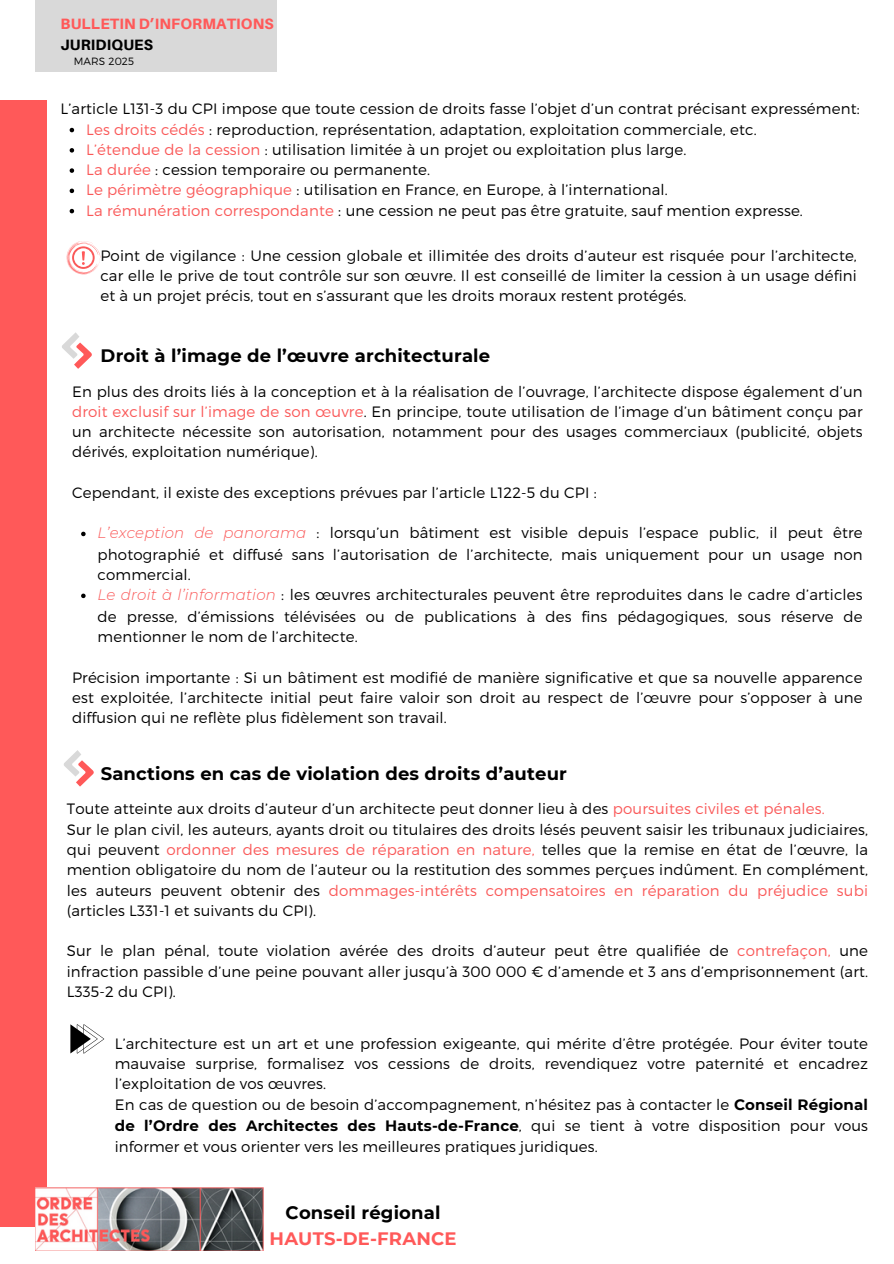
<style>
.page{position:relative;width:894px;height:1264px;background:#fff}
.page>*{position:absolute;margin:0;border:0;box-sizing:border-box;transform-origin:0 0}
.t1{font:700 18px/25.8px "Montserrat";letter-spacing:.01em;color:#000;text-align:center}
.t2{font:300 15px/20.2px "Montserrat";letter-spacing:.01em;color:#000;text-align:justify}
.t3{font:800 15px/20.2px "Aileron";letter-spacing:.01em;color:#ff5959}
.t4{font:300 10.5px "Montserrat";letter-spacing:.01em;color:#000}
.s1{color:#000}
.s2{color:#fa5959}
.s3{font-style:italic;color:#fa5959}
.s4{font-weight:700}
.s5{color:#ff5959}
</style>
<div class="page">
<div style="left:35px;top:0;width:241px;height:71px;background:#d9d9d9"></div>
<div style="left:0;top:100px;width:47px;height:1126px;background:#ff5959"></div>
<img style="left:35px;top:1187px;width:229px;height:63px">
<svg style="left:70px;top:128px;width:4px;height:4px"></svg>
<svg style="left:70px;top:148px;width:4px;height:5px"></svg>
<svg style="left:70px;top:168px;width:4px;height:5px"></svg>
<svg style="left:70px;top:189px;width:4px;height:4px"></svg>
<svg style="left:70px;top:209px;width:4px;height:4px"></svg>
<svg style="left:66px;top:241px;width:34px;height:33px"></svg>
<svg style="left:62px;top:332px;width:30px;height:37px"></svg>
<svg style="left:81px;top:531px;width:5px;height:5px"></svg>
<svg style="left:81px;top:593px;width:5px;height:5px"></svg>
<svg style="left:64px;top:750px;width:30px;height:36px"></svg>
<svg style="left:70px;top:1024px;width:34px;height:29px"></svg>
<p class="t3" style="left:61px;top:14px;width:214px">BULLETIN D’INFORMATIONS<br><span class="s1">JURIDIQUES</span></p>
<p class="t4" style="left:74px;top:54px;width:62px">MARS 2025</p>
<p class="t2" style="left:61px;top:98px;width:800px">L’article L131-3 du CPI impose que toute cession de droits fasse l’objet d’un contrat précisant expressément:</p>
<h3 class="t2" style="left:86px;top:118px;width:672px"><span class="s2">Les droits cédés</span> : reproduction, représentation, adaptation, exploitation commerciale, etc.</h3>
<p class="t2" style="left:86px;top:139px;width:601px"><span class="s2">L’étendue de la cession</span> : utilisation limitée à un projet ou exploitation plus large.</p>
<p class="t2" style="left:86px;top:159px;width:345px"><span class="s2">La durée</span> : cession temporaire ou permanente.</p>
<p class="t2" style="left:86px;top:179px;width:583px"><span class="s2">Le périmètre géographique</span> : utilisation en France, en Europe, à l’international.</p>
<p class="t2" style="left:86px;top:199px;width:718px"><span class="s2">La rémunération correspondante</span> : une cession ne peut pas être gratuite, sauf mention expresse.</p>
<p class="t2" style="left:100px;top:244px;width:757px">Point de vigilance : Une cession globale et illimitée des droits d’auteur est risquée pour l’architecte, car elle le prive de tout contrôle sur son œuvre. Il est conseillé de limiter la cession à un usage défini et à un projet précis, tout en s’assurant que les droits moraux restent protégés.</p>
<p class="t1" style="left:101px;top:342px;width:391px">Droit à l’image de l’œuvre architecturale</p>
<p class="t2" style="left:72px;top:380px;width:791px">En plus des droits liés à la conception et à la réalisation de l’ouvrage, l’architecte dispose également d’un <span class="s2">droit exclusif sur l’image de son œuvre</span>. En principe, toute utilisation de l’image d’un bâtiment conçu par un architecte nécessite son autorisation, notamment pour des usages commerciaux (publicité, objets dérivés, exploitation numérique).</p>
<h3 class="t2" style="left:72px;top:481px;width:526px">Cependant, il existe des exceptions prévues par l’article L122-5 du CPI :</h3>
<p class="t2" style="left:98px;top:522px;width:766px;line-height:20.9px"><span class="s3">L’exception de panorama</span> : lorsqu’un bâtiment est visible depuis l’espace public, il peut être photographié et diffusé sans l’autorisation de l’architecte, mais uniquement pour un usage non commercial.</p>
<h1 class="t2" style="left:98px;top:584px;width:766px;line-height:20.9px"><span class="s3">Le droit à l’information</span> : les œuvres architecturales peuvent être reproduites dans le cadre d’articles de presse, d’émissions télévisées ou de publications à des fins pédagogiques, sous réserve de mentionner le nom de l’architecte.</h1>
<h3 class="t2" style="left:72px;top:666px;width:791px">Précision importante : Si un bâtiment est modifié de manière significative et que sa nouvelle apparence est exploitée, l’architecte initial peut faire valoir son droit au respect de l’œuvre pour s’opposer à une diffusion qui ne reflète plus fidèlement son travail.</h3>
<h3 class="t1" style="left:101px;top:760px;width:468px">Sanctions en cas de violation des droits d’auteur</h3>
<p class="t2" style="left:67px;top:798px;width:802px;text-align:left">Toute atteinte aux droits d’auteur d’un architecte peut donner lieu à des <span class="s2">poursuites civiles et pénales.<br></span>Sur le plan civil, les auteurs, ayants droit ou titulaires des droits lésés peuvent saisir les tribunaux judiciaires, qui peuvent <span class="s2">ordonner des mesures de réparation en nature,</span> telles que la remise en état de l’œuvre, la mention obligatoire du nom de l’auteur ou la restitution des sommes perçues indûment. En complément, les auteurs peuvent obtenir des <span class="s2">dommages-intérêts compensatoires en réparation du préjudice subi </span>(articles L331-1 et suivants du CPI).</p>
<p class="t2" style="left:67px;top:940px;width:802px">Sur le plan pénal, toute violation avérée des droits d’auteur peut être qualifiée de <span class="s2">contrefaçon,</span> une infraction passible d’une peine pouvant aller jusqu’à 300 000 € d’amende et 3 ans d’emprisonnement (art.<br>L335-2 du CPI).</p>
<h3 class="t2" style="left:115px;top:1032px;width:754px;line-height:20.7px;text-align:left">L’architecture est un art et une profession exigeante, qui mérite d’être protégée. Pour éviter toute mauvaise surprise, formalisez vos cessions de droits, revendiquez votre paternité et encadrez l’exploitation de vos œuvres.<br>En cas de question ou de besoin d’accompagnement, n’hésitez pas à contacter le <span class="s4">Conseil Régional de l’Ordre des Architectes des Hauts-de-France</span>, qui se tient à votre disposition pour vous informer et vous orienter vers les meilleures pratiques juridiques.</h3>
<h2 class="t1" style="left:269px;top:1199px;width:188px">Conseil régional<br><span class="s5">HAUTS-DE-FRANCE</span></h2>
</div>
